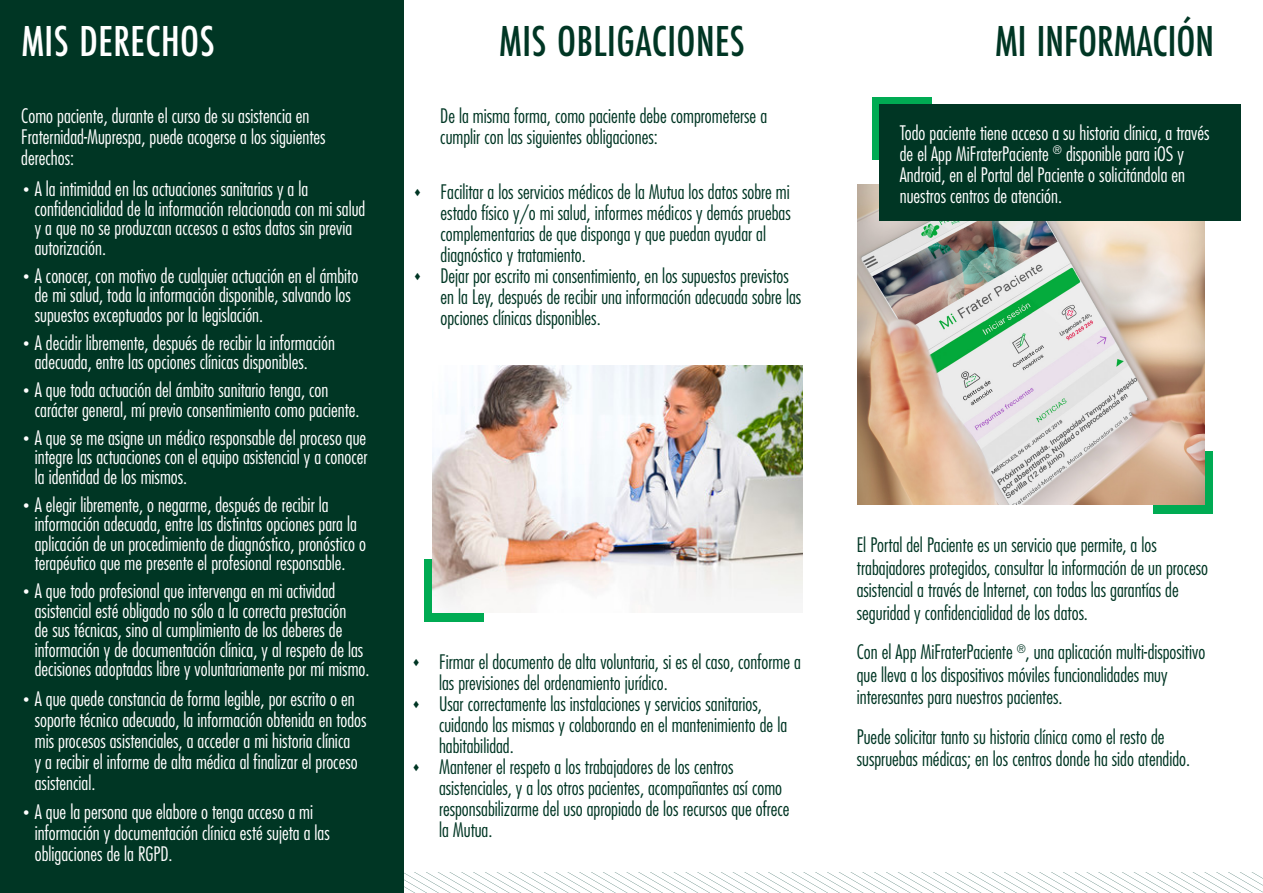
<style>
.page{position:relative;width:1263px;height:893px;background:#fff}
.page>*{position:absolute;margin:0;border:0;box-sizing:border-box;transform-origin:0 0}
.t1{font:500 45px "Futura PT Cond";letter-spacing:.005em;color:#003624}
.t2{font:500 45px "Futura PT Cond";letter-spacing:.01em;color:#fff}
.Texto{font:300 condensed 19.5px/19.5px "Futura";color:#fff}
.Texto-2{font:300 condensed 19.5px/21px "Futura";color:#003624}
.s1{font-family:"Arial";font-weight:400;font-stretch:normal;font-size:18px}
</style>
<div class="page">
<div style="left:1153px;top:452px;width:60px;height:62px;background:#00ab53"></div>
<div style="left:424px;top:560px;width:59px;height:62px;background:#00ab53"></div>
<img style="left:857px;top:184px;width:348px;height:321px">
<div style="left:872px;top:97px;width:60px;height:62px;background:#00ab53"></div>
<div style="left:0;top:0;width:404px;height:893px;background:#003624"></div>
<div style="left:879px;top:104px;width:362px;height:116px;background:#003624"></div>
<img style="left:432px;top:366px;width:371px;height:247px">
<svg style="left:404px;top:872px;width:859px;height:21px"></svg>
<p class="t2" style="left:21px;top:14px;width:195px">MIS DERECHOS</p>
<p class="Texto" style="left:21px;top:105px;width:306px;line-height:21px">Como paciente, durante el curso de su asistencia en<br>Fraternidad-Muprespa, puede acogerse a los siguientes derechos:</p>
<p class="Texto" style="left:35px;top:179px;width:332px;text-indent:-12px"><span class="s1">•</span> A la intimidad en las actuaciones sanitarias y a la confidencialidad de la información relacionada con mi salud y a que no se produzcan accesos a estos datos sin previa autorización.</p>
<p class="Texto" style="left:35px;top:266px;width:325px;text-indent:-12px"><span class="s1">•</span> A conocer, con motivo de cualquier actuación en el ámbito de mi salud, toda la información disponible, salvando los supuestos exceptuados por la legislación.</p>
<p class="Texto" style="left:35px;top:333px;width:302px;text-indent:-12px"><span class="s1">•</span> A decidir libremente, después de recibir la información adecuada, entre las opciones clínicas disponibles.</p>
<p class="Texto" style="left:35px;top:380px;width:326px;text-indent:-12px"><span class="s1">•</span> A que toda actuación del ámbito sanitario tenga, con carácter general, mí previo consentimiento como paciente.</p>
<p class="Texto" style="left:35px;top:428px;width:334px;text-align:justify;text-indent:-12px"><span class="s1">•</span> A que se me asigne un médico responsable del proceso que integre las actuaciones con el equipo asistencial y a conocer la identidad de los mismos.</p>
<p class="Texto" style="left:35px;top:495px;width:333px;text-indent:-12px"><span class="s1">•</span> A elegir libremente, o negarme, después de recibir la información adecuada, entre las distintas opciones para la aplicación de un procedimiento de diagnóstico, pronóstico o terapéutico que me presente el profesional responsable.</p>
<p class="Texto" style="left:35px;top:581px;width:336px;text-indent:-12px"><span class="s1">•</span> A que todo profesional que intervenga en mi actividad asistencial esté obligado no sólo a la correcta prestación<br>de sus técnicas, sino al cumplimiento de los deberes de información y de documentación clínica, y al respeto de las decisiones adoptadas libre y voluntariamente por mí mismo.</p>
<p class="Texto" style="left:35px;top:688px;width:333px;line-height:21px;text-indent:-12px"><span class="s1">•</span> A que quede constancia de forma legible, por escrito o en soporte técnico adecuado, la información obtenida en todos mis procesos asistenciales, a acceder a mi historia clínica<br>y a recibir el informe de alta médica al finalizar el proceso asistencial.</p>
<p class="Texto" style="left:35px;top:801px;width:297px;line-height:21px;text-indent:-12px"><span class="s1">•</span> A que la persona que elabore o tenga acceso a mi información y documentación clínica esté sujeta a las obligaciones de la RGPD.</p>
<p class="t1" style="left:499px;top:14px;width:247px">MIS OBLIGACIONES</p>
<p class="Texto-2" style="left:440px;top:105px;width:328px">De la misma forma, como paciente debe comprometerse a cumplir con las siguientes obligaciones:</p>
<p class="Texto-2" style="left:441px;top:182px;width:352px">Facilitar a los servicios médicos de la Mutua los datos sobre mi estado físico y/o mi salud, informes médicos y demás pruebas complementarias de que disponga y que puedan ayudar al diagnóstico y tratamiento.</p>
<p class="Texto-2" style="left:441px;top:266px;width:362px">Dejar por escrito mi consentimiento, en los supuestos previstos en la Ley, después de recibir una información adecuada sobre las opciones clínicas disponibles.</p>
<p class="t1" style="left:995px;top:14px;width:220px">MI INFORMACIÓN</p>
<p class="Texto" style="left:900px;top:122px;width:311px;line-height:21px">Todo paciente tiene acceso a su historia clínica, a través de el App MiFraterPaciente <sup>®</sup> disponible para iOS y Android, en el Portal del Paciente o solicitándola en nuestros centros de atención.</p>
<p class="Texto-2" style="left:439px;top:652px;width:363px">Firmar el documento de alta voluntaria, si es el caso, conforme a las previsiones del ordenamiento jurídico.</p>
<p class="Texto-2" style="left:439px;top:694px;width:350px">Usar correctamente las instalaciones y servicios sanitarios, cuidando las mismas y colaborando en el mantenimiento de la habitabilidad.</p>
<p class="Texto-2" style="left:439px;top:757px;width:352px">Mantener el respeto a los trabajadores de los centros asistenciales, y a los otros pacientes, acompañantes así como responsabilizarme del uso apropiado de los recursos que ofrece la Mutua.</p>
<p class="Texto-2" style="left:857px;top:534px;width:353px;line-height:22.5px">El Portal del Paciente es un servicio que permite, a los trabajadores protegidos, consultar la información de un proceso asistencial a través de Internet, con todas las garantías de seguridad y confidencialidad de los datos.</p>
<p class="Texto-2" style="left:857px;top:641px;width:350px;line-height:22.5px">Con el App MiFraterPaciente <sup>®</sup>, una aplicación multi-dispositivo que lleva a los dispositivos móviles funcionalidades muy interesantes para nuestros pacientes.</p>
<p class="Texto-2" style="left:857px;top:725px;width:335px;line-height:22.5px">Puede solicitar tanto su historia clínica como el resto de suspruebas médicas; en los centros donde ha sido atendido.</p>
</div>
